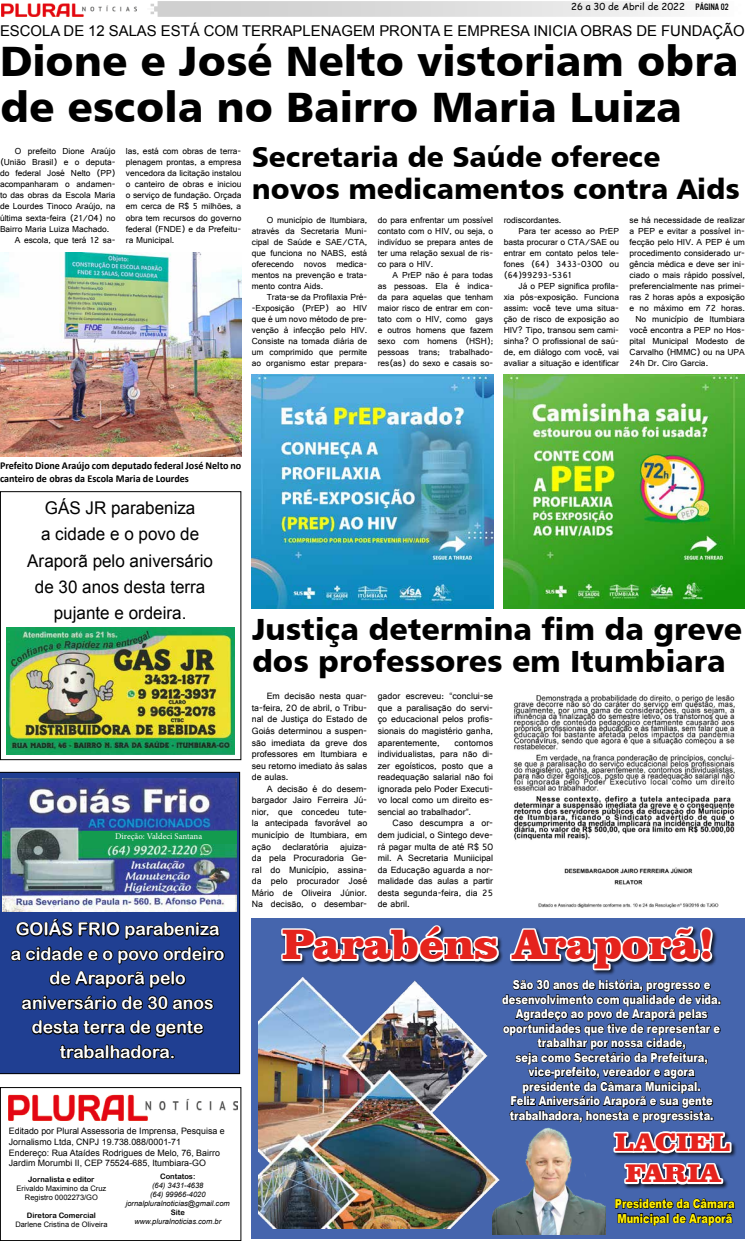
<style>
.page{position:relative;width:745px;height:1241px;background:#fff}
.page>*{position:absolute;margin:0;border:0;box-sizing:border-box;transform-origin:0 0}
.t1{font:900 43.49px "Clarendon BT";color:#e5231d}
.t2{font:42.44px/46.4px "Humanist 777 BT Black B";color:#000}
.t3{font:30.62px/31.5px "Humanist 777 BT Black B";color:#000}
.t4{font:28.44px/31.5px "Humanist 777 BT Black B";color:#000}
.t5{font:900 26.07px/31.3px "Clarendon BT";color:#e5231d;text-align:center;scale:1.1 1}
.t6{font:17.5px/24.5px "Arial Rounded MT Bold";color:#fff;text-align:center}
.t7{font:17.5px/26.2px "Arial";color:#000;text-align:center}
.t8{font:14.88px "Arial";color:#000}
.t9{font:900 12.34px/14.5px "Arial";color:#fff;text-align:center;scale:.8 1}
.t10{font:900 12.34px/14.5px "Arial";color:#ffed00;scale:.8 1}
.t11{font:700 10.5px/12.6px "Calibri";color:#000;scale:.96 1}
.t12{font:9.62px/11.5px "Gautami";color:#000;text-align:justify}
.t13{font:9.62px "Comic Sans MS";color:#000}
.t14{font:9.19px/11px "Gautami";color:#000;text-align:justify}
.t15{font:8.84px/10.6px "Arial";color:#000}
.t16{font:8.75px "Minion Pro";color:#fff}
.t17{font:italic 7.52px/9px "Arial";color:#000;text-align:center}
.t18{font:7.52px/9px "Arial";color:#000;text-align:center}
.t19{font:7.52px "Arial Rounded MT Bold";color:#000}
.s1{font-family:"U.S.101"}
</style>
<div class="page">
<svg style="left:150px;top:1px;width:521px;height:16px;background:#dedede"></svg>
<img style="left:2px;top:3px;width:135px;height:14px">
<img style="left:9px;top:1094px;width:228px;height:25px">
<div style="left:0;top:1086px;width:241px;height:154px;border:1px solid #000"></div>
<svg style="left:0;top:771px;width:240px;height:302px;background:#264390"></svg>
<img style="left:3px;top:778px;width:233px;height:133px">
<div style="left:82px;top:830px;width:154px;height:13px;background:#139b4f"></div>
<svg style="left:9px;top:917px;width:217px;height:94px;background:#162c66"></svg>
<svg style="left:30px;top:1018px;width:175px;height:42px;background:#152a61"></svg>
<img style="left:6px;top:628px;width:228px;height:126px">
<div style="left:0;top:491px;width:241px;height:269px;border:1px solid #000"></div>
<img style="left:513px;top:695px;width:222px;height:213px">
<div style="left:252px;top:917px;width:492px;height:321px;background:#4565ad"></div>
<div style="left:280px;top:924px;width:437px;height:51px;background:#000;opacity:.75"></div>
<svg style="left:280px;top:924px;width:220px;height:40px"></svg>
<svg style="left:508px;top:924px;width:206px;height:47px"></svg>
<img style="left:492px;top:1187px;width:113px;height:47px">
<div style="left:612px;top:1129px;width:124px;height:60px;background:#000;opacity:.75"></div>
<svg style="left:504px;top:979px;width:228px;height:208px"></svg>
<svg style="left:615px;top:1198px;width:120px;height:27px"></svg>
<img style="left:259px;top:971px;width:245px;height:257px">
<img style="left:252px;top:374px;width:241px;height:234px">
<img style="left:503px;top:374px;width:241px;height:234px">
<img style="left:0;top:252px;width:241px;height:194px">
<svg style="left:0;top:446px;width:242px;height:73px"></svg>
<p class="t13" style="left:570px;top:0;width:159px">26 a 30 de Abril de 2022 <span class="s1">PÁGINa 02</span></p>
<h3 class="t8" style="left:0;top:21px;width:745px">ESCOLA DE 12 SALAS ESTÁ COM TERRAPLENAGEM PRONTA E EMPRESA INICIA OBRAS DE FUNDAÇÃO</h3>
<h2 class="t2" style="left:0;top:36px;width:739px">Dione e José Nelto vistoriam obra de escola no Bairro Maria Luiza</h2>
<p class="t14" style="left:15px;top:146px;width:102px">O prefeito Dione Araújo</p>
<p class="t14" style="left:0;top:157px;width:117px">(União Brasil) e o deputa-</p>
<p class="t14" style="left:0;top:168px;width:117px">do federal José Nelto (PP)</p>
<p class="t14" style="left:0;top:179px;width:117px">acompanharam o andamen-</p>
<p class="t14" style="left:0;top:190px;width:117px">to das obras da Escola Maria</p>
<p class="t14" style="left:0;top:201px;width:117px">de Lourdes Tinoco Araújo, na</p>
<p class="t14" style="left:0;top:212px;width:117px">última sexta-feira (21/04) no</p>
<p class="t14" style="left:0;top:223px;width:111px">Bairro Maria Luiza Machado.</p>
<p class="t14" style="left:15px;top:234px;width:102px">A escola, que terá 12 sa-</p>
<p class="t14" style="left:126px;top:146px;width:117px">las, está com obras de terra&shy;plenagem prontas, a empresa vencedora da licitação instalou o canteiro de obras e iniciou o serviço de fundação. Orçada em cerca de R$ 5 milhões, a obra tem recursos do governo federal (FNDE) e da Prefeitu&shy;ra Municipal.</p>
<h3 class="t4" style="left:252px;top:141px;width:489px">Secretaria de Saúde oferece novos medicamentos contra Aids</h3>
<p class="t14" style="left:252px;top:214px;width:117px;text-indent:15px">O município de Itumbiara, através da Secretaria Muni&shy;cipal de Saúde e SAE/CTA, que funciona no NABS, está oferecendo novos medica&shy;mentos na prevenção e trata&shy;mento contra Aids.</p>
<p class="t14" style="left:252px;top:291px;width:117px;text-indent:15px">Trata-se da Profilaxia Pré--Exposição (PrEP) ao HIV que é um novo método de pre&shy;venção à infecção pelo HIV.<br>Consiste na tomada diária de um comprimido que permite ao organismo estar prepara-</p>
<p class="t14" style="left:377px;top:214px;width:117px">do para enfrentar um possível contato com o HIV, ou seja, o indivíduo se prepara antes de ter uma relação sexual de ris&shy;co para o HIV.</p>
<p class="t14" style="left:377px;top:269px;width:117px;text-indent:15px">A PrEP não é para todas as pessoas. Ela é indica&shy;da para aquelas que tenham maior risco de entrar em con&shy;tato com o HIV, como gays e outros homens que fazem sexo com homens (HSH); pessoas trans; trabalhado&shy;res(as) do sexo e casais so-</p>
<p class="t14" style="left:629px;top:214px;width:117px">se há necessidade de realizar</p>
<p class="t14" style="left:629px;top:225px;width:117px">a PEP e evitar a possível in-</p>
<p class="t14" style="left:629px;top:236px;width:117px">fecção pelo HIV. A PEP é um</p>
<p class="t14" style="left:629px;top:247px;width:117px">procedimento considerado ur-</p>
<p class="t14" style="left:629px;top:258px;width:117px">gência médica e deve ser ini-</p>
<p class="t14" style="left:629px;top:269px;width:117px">ciado o mais rápido possível,</p>
<p class="t14" style="left:629px;top:280px;width:117px">preferencialmente nas primei-</p>
<p class="t14" style="left:629px;top:291px;width:117px">ras 2 horas após a exposição</p>
<p class="t14" style="left:629px;top:302px;width:117px">e no máximo em 72 horas.</p>
<p class="t14" style="left:635px;top:313px;width:111px">No município de Itumbiara</p>
<p class="t14" style="left:629px;top:324px;width:117px">você encontra a PEP no Hos-</p>
<p class="t14" style="left:629px;top:335px;width:117px">pital Municipal Modesto de</p>
<p class="t14" style="left:629px;top:346px;width:117px">Carvalho (HMMC) ou na UPA</p>
<p class="t14" style="left:629px;top:357px;width:80px">24h Dr. Ciro Garcia.</p>
<p class="t14" style="left:503px;top:214px;width:59px">rodiscordantes.</p>
<p class="t14" style="left:518px;top:225px;width:102px">Para ter acesso ao PrEP</p>
<p class="t14" style="left:503px;top:236px;width:117px">basta procurar o CTA/SAE ou</p>
<p class="t14" style="left:503px;top:247px;width:117px">entrar em contato pelos tele-</p>
<p class="t14" style="left:503px;top:258px;width:117px">fones (64) 3433-0300 ou</p>
<p class="t14" style="left:503px;top:269px;width:69px">(64)99293-5361</p>
<p class="t14" style="left:518px;top:280px;width:102px">Já o PEP significa profila-</p>
<p class="t14" style="left:503px;top:291px;width:117px">xia pós-exposição. Funciona</p>
<p class="t14" style="left:503px;top:302px;width:117px">assim: você teve uma situa-</p>
<p class="t14" style="left:503px;top:313px;width:117px">ção de risco de exposição ao</p>
<p class="t14" style="left:503px;top:324px;width:117px">HIV? Tipo, transou sem cami-</p>
<p class="t14" style="left:503px;top:335px;width:117px">sinha? O profissional de saú-</p>
<p class="t14" style="left:503px;top:346px;width:117px">de, em diálogo com você, vai</p>
<p class="t14" style="left:503px;top:357px;width:117px">avaliar a situação e identificar</p>
<p class="t11" style="left:0;top:459px;width:253px">Prefeito Dione Araújo com deputado federal José Nelto no canteiro de obras da Escola Maria de Lourdes</p>
<h3 class="t7" style="left:27px;top:495px;width:187px">GÁS JR parabeniza<br>a cidade e o povo de<br>Araporã pelo aniversário de 30 anos desta terra pujante e ordeira.</h3>
<p class="t16" style="left:115px;top:830px;width:89px">Direção: Valdeci Santana</p>
<h3 class="t6" style="left:11px;top:916px;width:215px">GOIÁS FRIO parabeniza a cidade e o povo ordeiro de Araporã pelo aniversário de 30 anos desta terra de gente trabalhadora.</h3>
<p class="t15" style="left:9px;top:1125px;width:217px">Editado por Plural Assessoria de Imprensa, Pesquisa e Jornalismo Ltda, CNPJ 19.738.088/0001-71<br>Endereço: Rua Ataídes Rodrigues de Melo, 76, Bairro Jardim Morumbi II, CEP 75524-685, Itumbiara-GO</p>
<p class="t19" style="left:28px;top:1174px;width:68px">Jornalista e editor</p>
<p class="t18" style="left:17px;top:1183px;width:91px">Erivaldo Maximino da Cruz<br>Registro 0002273/GO</p>
<p class="t19" style="left:27px;top:1210px;width:71px">Diretora Comercial</p>
<p class="t18" style="left:15px;top:1219px;width:94px">Darlene Cristina de OIiveira</p>
<p class="t19" style="left:160px;top:1171px;width:37px">Contatos:</p>
<p class="t17" style="left:126px;top:1180px;width:105px">(64) 3431-4638<br>(64) 99966-4020 jornalpluralnoticias@gmail.com</p>
<p class="t19" style="left:170px;top:1207px;width:16px">Site</p>
<p class="t17" style="left:134px;top:1216px;width:88px">www.pluralnoticias.com.br</p>
<h3 class="t3" style="left:252px;top:613px;width:491px">Justiça determina fim da greve dos professores em Itumbiara</h3>
<p class="t12" style="left:252px;top:690px;width:117px;text-indent:15px">Em decisão nesta quar&shy;ta-feira, 20 de abril, o Tribu&shy;nal de Justiça do Estado de Goiás determinou a suspen&shy;são imediata da greve dos professores em Itumbiara e seu retorno imediato às salas de aulas.</p>
<p class="t12" style="left:252px;top:782px;width:117px;text-indent:15px">A decisão é do desem&shy;bargador Jairo Ferreira Jú&shy;nior, que concedeu tute&shy;la antecipada favorável ao município de Itumbiara, em ação declaratória ajuiza&shy;da pela Procuradoria Ge&shy;ral do Município, assina&shy;da pelo procurador José Mário de Oliveira Júnior.<br>Na decisão, o desembar-</p>
<p class="t12" style="left:377px;top:690px;width:117px">gador escreveu: “conclui-se que a paralisação do servi&shy;ço educacional pelos profis&shy;sionais do magistério ganha, aparentemente,</p>
<p class="t12" style="left:377px;top:736px;width:117px;text-indent:77px">contornos individualistas, para não di&shy;zer egoísticos, posto que a readequação salarial não foi ignorada pelo Poder Executi&shy;vo local como um direito es&shy;sencial ao trabalhador”.</p>
<p class="t12" style="left:377px;top:817px;width:117px;text-indent:15px">Caso descumpra a or&shy;dem judicial, o Sintego deve&shy;rá pagar multa de até R$ 50 mil. A Secretaria Muniicipal da Educação aguarda a nor&shy;malidade das aulas a partir desta segunda-feira, dia 25 de abril.</p>
<h1 class="t1" style="left:282px;top:917px;width:433px">Parabéns Araporã!</h1>
<p class="t9" style="left:502px;top:977px;width:275px">São 30 anos de história, progresso e desenvolvimento com qualidade de vida.<br>Agradeço ao povo de Araporã pelas oportunidades que tive de representar e trabalhar por nossa cidade,<br>seja como Secretário da Prefeitura, vice-prefeito, vereador e agora presidente da Câmara Municipal.<br>Feliz Aniversário Araporã e sua gente trabalhadora, honesta e progressista.</p>
<h3 class="t5" style="left:614px;top:1125px;width:107px">LACIEL<br>FARIA</h3>
<h3 class="t10" style="left:614px;top:1195px;width:151px">Presidente da Câmara<br>Municipal de Araporã</h3>
</div>
